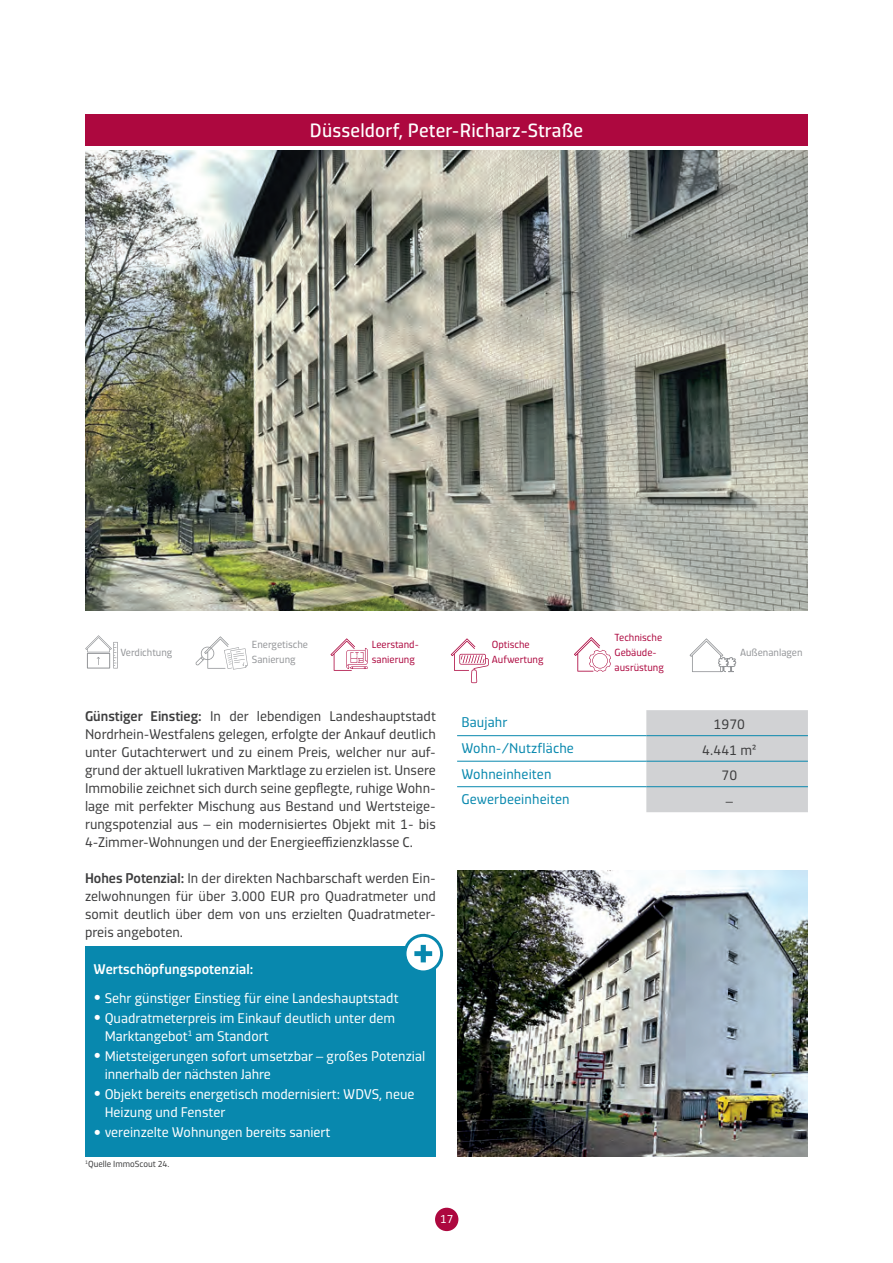
<style>
.page{position:relative;width:893px;height:1263px;background:#fff}
.page>*{position:absolute;margin:0;border:0;box-sizing:border-box;transform-origin:0 0}
.t1{font:19.5px "Dic Sans";letter-spacing:.01em;color:#fff}
.t2{font:14.25px/18px "Dic Sans";color:#3e3e3f;text-align:justify}
.t3{font:14.25px/18px "Dic Sans";color:#fff}
.t4{font:14.25px "Dic Sans";letter-spacing:.01em;color:#0888ae}
.t5{font:500 14.25px "Dic Sans";letter-spacing:.01em;color:#fff}
.t6{font:12px "Dic Sans";color:#fff}
.t7{font:10.5px/15px "Dic Sans";color:#ad083f}
.t8{font:10.5px/15px "Dic Sans";color:#939598}
.t9{font:9px "Dic Sans";color:#3e3e3f}
.s1{font-weight:500}
</style>
<div class="page">
<div style="left:435px;top:1208px;width:23px;height:23px;background:#ad083f;border-radius:50%"></div>
<div style="left:85px;top:946px;width:351px;height:211px;background:#0888ae"></div>
<svg style="left:405px;top:935px;width:37px;height:37px"></svg>
<div style="left:403px;top:934px;width:40px;height:39px;border:3px solid #0888ae;border-radius:50%"></div>
<svg style="left:414px;top:945px;width:18px;height:17px"></svg>
<img style="left:85px;top:151px;width:723px;height:459px">
<div style="left:85px;top:114px;width:723px;height:32px;background:#ad083f"></div>
<svg style="left:457px;top:710px;width:351px;height:102px"></svg>
<hr style="left:457px;top:735px;width:189px;height:1px;background:#0888ae">
<hr style="left:646px;top:735px;width:162px;height:1px;background:#0888ae">
<hr style="left:457px;top:761px;width:189px;height:1px;background:#0888ae">
<hr style="left:646px;top:761px;width:162px;height:1px;background:#0888ae">
<hr style="left:457px;top:786px;width:189px;height:1px;background:#0888ae">
<hr style="left:646px;top:786px;width:162px;height:1px;background:#0888ae">
<img style="left:457px;top:870px;width:351px;height:287px">
<svg style="left:195px;top:636px;width:53px;height:33px"></svg>
<svg style="left:330px;top:638px;width:38px;height:33px"></svg>
<svg style="left:451px;top:638px;width:38px;height:45px"></svg>
<svg style="left:574px;top:637px;width:37px;height:35px"></svg>
<svg style="left:690px;top:638px;width:47px;height:35px"></svg>
<svg style="left:85px;top:635px;width:33px;height:33px"></svg>
<h1 class="t1" style="left:310px;top:117px;width:275px">Düsseldorf, Peter-Richarz-Straße</h1>
<p class="t8" style="left:252px;top:637px;width:58px">Energetische<br>Sanierung</p>
<p class="t7" style="left:372px;top:637px;width:49px">Leerstand&shy;sanierung</p>
<p class="t7" style="left:492px;top:637px;width:53px">Optische<br>Aufwertung</p>
<p class="t7" style="left:615px;top:629px;width:51px">Technische<br>Gebäude&shy;ausrüstung</p>
<p class="t8" style="left:120px;top:644px;width:54px">Verdichtung</p>
<p class="t8" style="left:740px;top:644px;width:64px">Außenanlagen</p>
<p class="t2" style="left:85px;top:706px;width:352px"><span class="s1">Günstiger Einstieg:</span> In der lebendigen Landeshauptstadt Nordrhein-Westfalens gelegen, erfolgte der Ankauf deutlich unter Gutachterwert und zu einem Preis, welcher nur auf&shy;grund der aktuell lukrativen Marktlage zu erzielen ist. Unsere Immobilie zeichnet sich durch seine gepflegte, ruhige Wohn&shy;lage mit perfekter Mischung aus Bestand und Wertsteige&shy;rungspotenzial aus – ein modernisiertes Objekt mit 1- bis 4-Zimmer-Wohnungen und der Energieeffizienzklasse C.</p>
<p class="t2" style="left:85px;top:868px;width:352px"><span class="s1">Hohes Potenzial:</span> In der direkten Nachbarschaft werden Ein&shy;zelwohnungen für über 3.000 EUR pro Quadratmeter und somit deutlich über dem von uns erzielten Quadratmeter&shy;preis angeboten.</p>
<p class="t5" style="left:94px;top:959px;width:161px">Wertschöpfungspotenzial:</p>
<p class="t3" style="left:94px;top:988px;width:306px">• Sehr günstiger Einstieg für eine Landeshauptstadt</p>
<p class="t3" style="left:105px;top:1008px;width:292px;text-indent:-11px">• Quadratmeterpreis im Einkauf deutlich unter dem<br>Marktangebot<sup>1</sup> am Standort</p>
<p class="t3" style="left:105px;top:1047px;width:322px;text-indent:-11px">• Mietsteigerungen sofort umsetzbar – großes Potenzial innerhalb der nächsten Jahre</p>
<p class="t3" style="left:105px;top:1085px;width:311px;text-indent:-11px">• Objekt bereits energetisch modernisiert: WDVS, neue<br>Heizung und Fenster</p>
<p class="t3" style="left:94px;top:1123px;width:238px">• vereinzelte Wohnungen bereits saniert</p>
<p class="t9" style="left:85px;top:1158px;width:86px"><sup>1</sup>Quelle ImmoScout 24.</p>
<p class="t4" style="left:461px;top:712px;width:48px">Baujahr</p>
<p class="t2" style="left:713px;top:715px;width:33px">1970</p>
<p class="t4" style="left:461px;top:738px;width:114px">Wohn-/Nutzfläche</p>
<p class="t2" style="left:702px;top:740px;width:56px">4.441 m2</p>
<p class="t4" style="left:461px;top:763px;width:92px">Wohneinheiten</p>
<p class="t2" style="left:721px;top:766px;width:17px">70</p>
<p class="t4" style="left:461px;top:789px;width:110px">Gewerbeeinheiten</p>
<p class="t2" style="left:726px;top:791px;width:9px">–</p>
<p class="t6" style="left:440px;top:1210px;width:15px">17</p>
</div>
